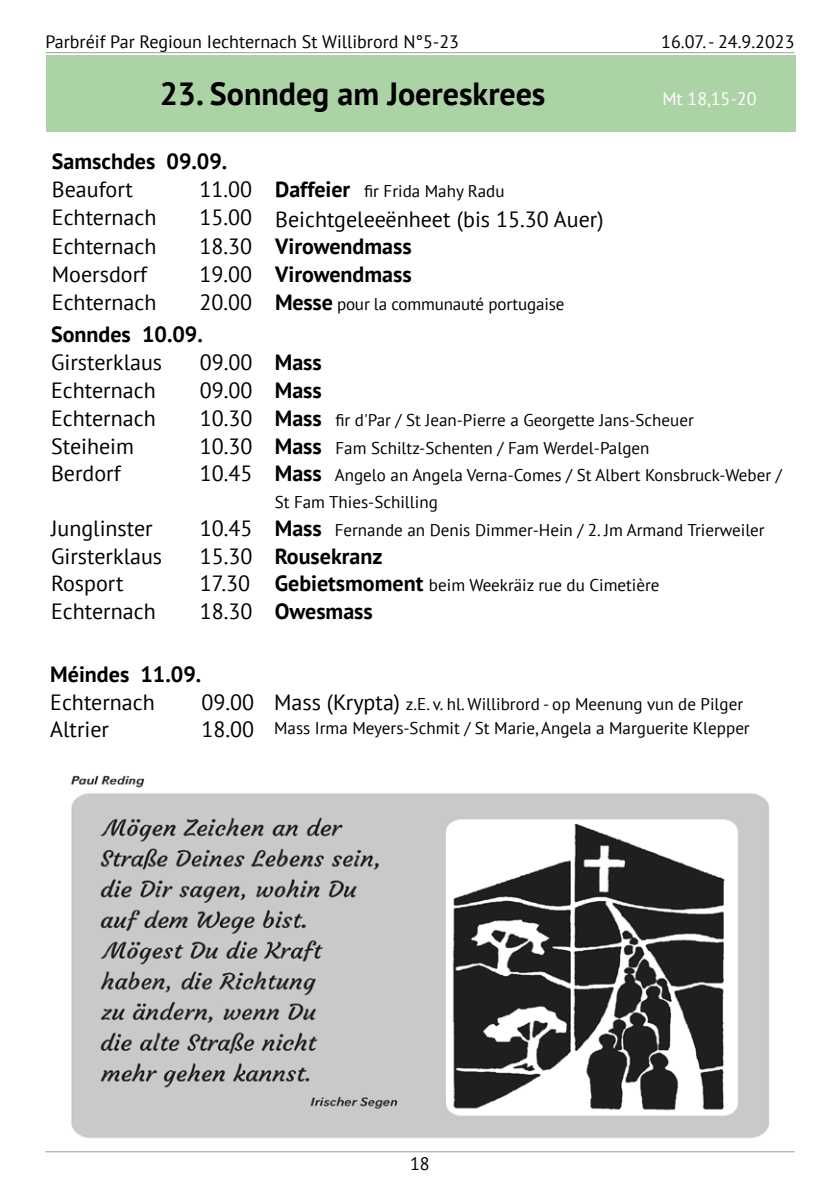
<style>
.page{position:relative;width:840px;height:1191px;background:#fff}
.page>*{position:absolute;margin:0;border:0;box-sizing:border-box;transform-origin:0 0}
.t1{font:700 32px "PT Sans";color:#000}
.t2{font:22px "PT Sans";color:#000}
.t3{font:700 22px "PT Sans";color:#000}
.t4{font:18px "PT Sans";color:#000}
.t5{font:18px "PT Sans";color:#fff}
.t6{font:17px/26.4px "PT Sans";color:#000}
.s1{font-size:22px}
.s2{font-weight:700;font-size:22px}
.s3{font-weight:400}
.s4{font-weight:700}
</style>
<div class="page">
<hr style="left:45px;top:52px;width:749px;height:1px;background:#9d9d9c">
<hr style="left:45px;top:1151px;width:749px;height:1px;background:#9d9d9c">
<div style="left:46px;top:55px;width:749px;height:76px;background:#acd3a5"></div>
<img style="left:71px;top:775px;width:698px;height:363px">
<p class="t4" style="left:45px;top:30px;width:415px">Parbréif Par Regioun Iechternach St Willibrord N°5-23</p>
<p class="t4" style="left:661px;top:30px;width:135px">16.07. - 24.9.2023</p>
<h1 class="t1" style="left:160px;top:73px;width:387px">23. Sonndeg am Joereskrees</h1>
<p class="t5" style="left:662px;top:87px;width:95px">Mt 18,15-20</p>
<p class="t3" style="left:52px;top:147px;width:177px">Samschdes 09.09.</p>
<p class="t2" style="left:52px;top:175px;width:82px">Beaufort</p>
<p class="t6" style="left:199px;top:178px;width:306px"><span class="s1">11.00</span> <span class="s2">Daffeier</span> fir Frida Mahy Radu</p>
<p class="t2" style="left:52px;top:203px;width:106px">Echternach</p>
<p class="t2" style="left:199px;top:205px;width:405px">15.00 Beichtgeleeënheet (bis 15.30 Auer)</p>
<p class="t2" style="left:52px;top:232px;width:106px">Echternach</p>
<p class="t3" style="left:199px;top:232px;width:213px"><span class="s3">18.30</span> Virowendmass</p>
<p class="t2" style="left:52px;top:260px;width:97px">Moersdorf</p>
<p class="t3" style="left:199px;top:260px;width:213px"><span class="s3">19.00</span> Virowendmass</p>
<p class="t2" style="left:52px;top:288px;width:106px">Echternach</p>
<p class="t6" style="left:199px;top:290px;width:366px"><span class="s1">20.00</span> <span class="s2">Messe</span> pour la communauté portugaise</p>
<p class="t3" style="left:51px;top:319px;width:153px">Sonndes 10.09.</p>
<p class="t2" style="left:51px;top:348px;width:112px">Girsterklaus</p>
<p class="t2" style="left:200px;top:348px;width:123px">09.00 <span class="s4">Mass</span></p>
<p class="t2" style="left:51px;top:376px;width:106px">Echternach</p>
<p class="t2" style="left:200px;top:376px;width:123px">09.00 <span class="s4">Mass</span></p>
<p class="t2" style="left:51px;top:404px;width:106px">Echternach</p>
<p class="t6" style="left:200px;top:406px;width:495px"><span class="s1">10.30</span> <span class="s2">Mass</span> fir d'Par / St Jean-Pierre a Georgette Jans-Scheuer</p>
<p class="t2" style="left:51px;top:432px;width:84px">Steiheim</p>
<p class="t6" style="left:200px;top:434px;width:451px"><span class="s1">10.30</span> <span class="s2">Mass</span> Fam Schiltz-Schenten / Fam Werdel-Palgen</p>
<p class="t2" style="left:51px;top:459px;width:71px">Berdorf</p>
<p class="t6" style="left:274px;top:462px;width:508px;text-indent:-75px"><span class="s1">10.45</span> <span class="s2">Mass</span> Angelo an Angela Verna-Comes / St Albert Konsbruck-Weber /<br>St Fam Thies-Schilling</p>
<p class="t2" style="left:51px;top:514px;width:103px">Junglinster</p>
<p class="t6" style="left:200px;top:516px;width:566px"><span class="s1">10.45</span> <span class="s2">Mass</span> Fernande an Denis Dimmer-Hein / 2. Jm Armand Trierweiler</p>
<p class="t2" style="left:51px;top:542px;width:112px">Girsterklaus</p>
<p class="t3" style="left:200px;top:541px;width:184px"><span class="s3">15.30</span> Rousekranz</p>
<p class="t2" style="left:51px;top:569px;width:74px">Rosport</p>
<p class="t6" style="left:200px;top:572px;width:461px"><span class="s1">17.30</span> <span class="s2">Gebietsmoment</span> beim Weekräiz rue du Cimetière</p>
<p class="t2" style="left:51px;top:597px;width:106px">Echternach</p>
<p class="t3" style="left:200px;top:597px;width:174px"><span class="s3">18.30</span> Owesmass</p>
<p class="t3" style="left:50px;top:659px;width:152px">Méindes 11.09.</p>
<p class="t2" style="left:50px;top:687px;width:106px">Echternach</p>
<p class="t6" style="left:201px;top:690px;width:543px"><span class="s1">09.00 Mass (Krypta)</span> z.E. v. hl. Willibrord - op Meenung vun de Pilger</p>
<p class="t2" style="left:50px;top:715px;width:60px">Altrier</p>
<p class="t6" style="left:201px;top:714px;width:549px"><span class="s1">18.00</span> Mass Irma Meyers-Schmit / St Marie, Angela a Marguerite Klepper</p>
<p class="t4" style="left:410px;top:1152px;width:21px">18</p>
</div>
